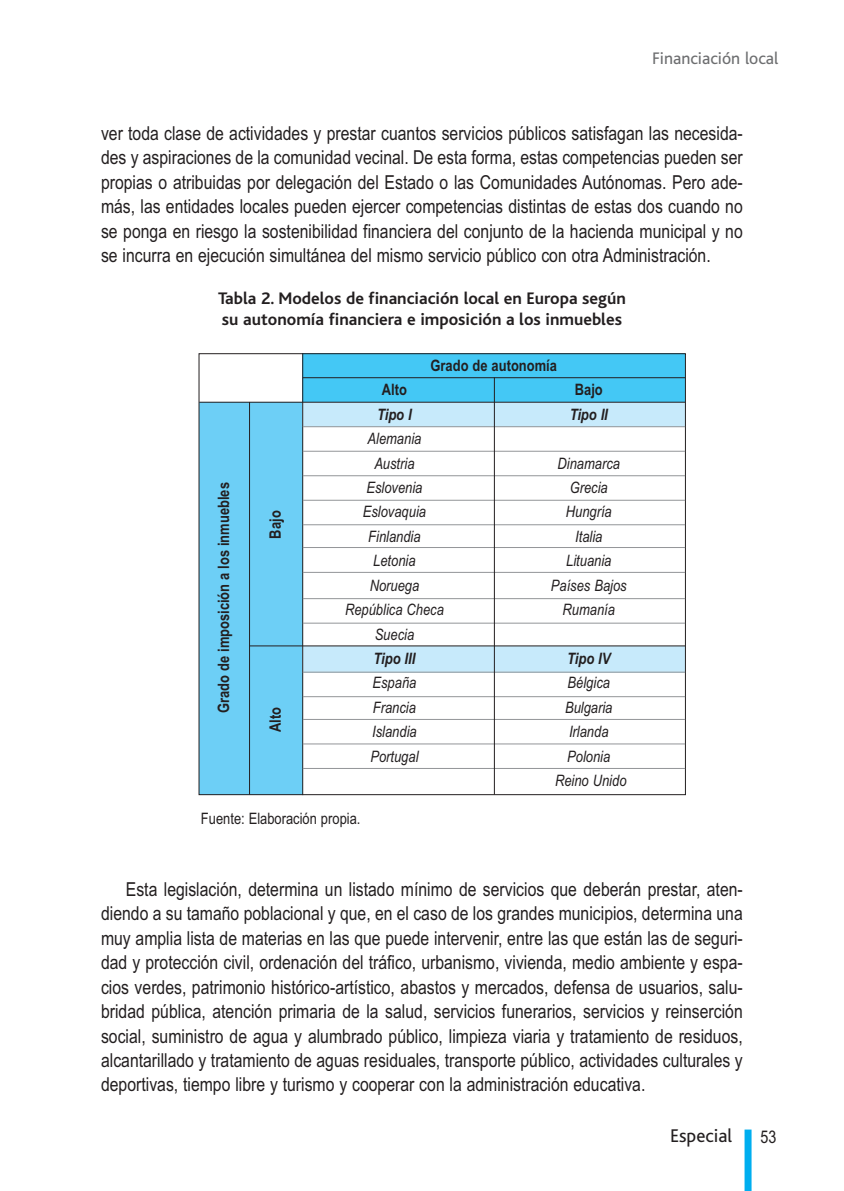
<style>
.page{position:relative;width:844px;height:1191px;background:#fff}
.page>*{position:absolute;margin:0;border:0;box-sizing:border-box;transform-origin:0 0}
.t1{font:19.25px/24.5px "Arial Narrow";color:#231f20;text-align:justify}
.t2{font:19.25px "Bliss";color:#231f20}
.t3{font:700 17.5px/21px "Bliss";color:#231f20}
.t4{font:17.5px "Bliss";color:#6d6e70}
.t5{font:17.5px "Arial Narrow";color:#231f20}
.t6{font:italic 15.75px/24.3px "Arial Narrow";color:#231f20;text-align:center}
.t7{font:700 15.75px "Arial Narrow";color:#231f20}
.t8{font:15.75px "Arial Narrow";color:#231f20}
.t9{font:italic 700 15.75px "Arial Narrow";color:#231f20}
</style>
<div class="page">
<div style="left:199px;top:402px;width:103px;height:392px;background:#6dcff6"></div>
<div style="left:302px;top:354px;width:383px;height:48px;background:#44c8f5"></div>
<div style="left:302px;top:402px;width:383px;height:24px;background:#c7eafb"></div>
<div style="left:302px;top:646px;width:383px;height:26px;background:#c7eafb"></div>
<div style="left:744px;top:1129px;width:7px;height:62px;background:#00aeef"></div>
<hr style="left:302px;top:353px;width:1px;height:442px;background:#231f20">
<hr style="left:303px;top:377px;width:382px;height:1px;background:#231f20">
<hr style="left:199px;top:402px;width:486px;height:1px;background:#231f20">
<hr style="left:303px;top:426px;width:382px;height:1px;background:#939598">
<hr style="left:303px;top:451px;width:382px;height:1px;background:#939598">
<hr style="left:303px;top:475px;width:382px;height:1px;background:#939598">
<hr style="left:303px;top:500px;width:382px;height:1px;background:#939598">
<hr style="left:303px;top:524px;width:382px;height:1px;background:#939598">
<hr style="left:303px;top:547px;width:382px;height:1px;background:#939598">
<hr style="left:303px;top:572px;width:382px;height:1px;background:#939598">
<hr style="left:303px;top:598px;width:382px;height:1px;background:#939598">
<hr style="left:303px;top:622px;width:382px;height:1px;background:#939598">
<hr style="left:249px;top:645px;width:436px;height:1px;background:#231f20">
<hr style="left:303px;top:671px;width:382px;height:1px;background:#939598">
<hr style="left:303px;top:696px;width:382px;height:1px;background:#939598">
<hr style="left:303px;top:719px;width:382px;height:1px;background:#939598">
<hr style="left:303px;top:743px;width:382px;height:1px;background:#939598">
<hr style="left:303px;top:768px;width:382px;height:1px;background:#939598">
<hr style="left:494px;top:377px;width:1px;height:417px;background:#231f20">
<hr style="left:249px;top:402px;width:1px;height:392px;background:#231f20">
<p class="t4" style="left:652px;top:51px;width:128px">Financiación local</p>
<p class="t1" style="left:101px;top:123px;width:643px">ver toda clase de actividades y prestar cuantos servicios públicos satisfagan las necesida&shy;des y aspiraciones de la comunidad vecinal. De esta forma, estas competencias pueden ser propias o atribuidas por delegación del Estado o las Comunidades Autónomas. Pero ade&shy;más, las entidades locales pueden ejercer competencias distintas de estas dos cuando no se ponga en riesgo la sostenibilidad financiera del conjunto de la hacienda municipal y no se incurra en ejecución simultánea del mismo servicio público con otra Administración.</p>
<p class="t3" style="left:218px;top:290px;width:409px">Tabla 2. Modelos de financiación local en Europa según su autonomía financiera e imposición a los inmuebles</p>
<p class="t7" style="left:430px;top:359px;width:128px">Grado de autonomía</p>
<p class="t7" style="left:382px;top:384px;width:27px">Alto</p>
<p class="t7" style="left:574px;top:384px;width:29px">Bajo</p>
<p class="t9" style="left:377px;top:405px;width:36px">Tipo I</p>
<p class="t9" style="left:569px;top:405px;width:40px">Tipo II</p>
<p class="t6" style="left:367px;top:428px;width:55px">Alemania<br>Austria</p>
<p class="t6" style="left:557px;top:452px;width:64px">Dinamarca</p>
<p class="t6" style="left:366px;top:477px;width:57px">Eslovenia</p>
<p class="t6" style="left:569px;top:477px;width:40px">Grecia</p>
<p class="t6" style="left:363px;top:501px;width:65px">Eslovaquia</p>
<p class="t6" style="left:565px;top:501px;width:47px">Hungría</p>
<p class="t6" style="left:368px;top:525px;width:54px">Finlandia</p>
<p class="t6" style="left:575px;top:525px;width:29px">Italia</p>
<p class="t6" style="left:373px;top:550px;width:44px">Letonia</p>
<p class="t6" style="left:566px;top:550px;width:47px">Lituania</p>
<p class="t6" style="left:369px;top:574px;width:51px">Noruega</p>
<p class="t6" style="left:550px;top:574px;width:77px">Países Bajos</p>
<p class="t6" style="left:345px;top:599px;width:100px">República Checa</p>
<p class="t6" style="left:562px;top:599px;width:54px">Rumanía</p>
<p class="t6" style="left:374px;top:623px;width:41px">Suecia</p>
<p class="t9" style="left:373px;top:649px;width:43px">Tipo III</p>
<p class="t9" style="left:567px;top:649px;width:45px">Tipo IV</p>
<p class="t6" style="left:372px;top:672px;width:45px">España</p>
<p class="t6" style="left:567px;top:672px;width:44px">Bélgica</p>
<p class="t6" style="left:373px;top:696px;width:45px">Francia</p>
<p class="t6" style="left:565px;top:696px;width:49px">Bulgaria</p>
<p class="t6" style="left:372px;top:721px;width:46px">Islandia</p>
<p class="t6" style="left:569px;top:721px;width:41px">Irlanda</p>
<p class="t6" style="left:370px;top:745px;width:50px">Portugal</p>
<p class="t6" style="left:555px;top:745px;width:73px">Polonia<br>Reino Unido</p>
<p class="t8" style="left:201px;top:813px;width:161px">Fuente: Elaboración propia.</p>
<p class="t7" style="left:217px;top:713px;width:232px;rotate:-90deg">Grado de imposición a los inmuebles</p>
<p class="t7" style="left:269px;top:538px;width:29px;rotate:-90deg">Bajo</p>
<p class="t7" style="left:269px;top:732px;width:27px;rotate:-90deg">Alto</p>
<p class="t1" style="left:101px;top:879px;width:643px;text-indent:25px">Esta legislación, determina un listado mínimo de servicios que deberán prestar, aten&shy;diendo a su tamaño poblacional y que, en el caso de los grandes municipios, determina una muy amplia lista de materias en las que puede intervenir, entre las que están las de seguri&shy;dad y protección civil, ordenación del tráfico, urbanismo, vivienda, medio ambiente y espa&shy;cios verdes, patrimonio histórico-artístico, abastos y mercados, defensa de usuarios, salu&shy;bridad pública, atención primaria de la salud, servicios funerarios, servicios y reinserción social, suministro de agua y alumbrado público, limpieza viaria y tratamiento de residuos, alcantarillado y tratamiento de aguas residuales, transporte público, actividades culturales y deportivas, tiempo libre y turismo y cooperar con la administración educativa.</p>
<p class="t2" style="left:670px;top:1128px;width:63px">Especial</p>
<p class="t5" style="left:760px;top:1130px;width:17px">53</p>
</div>
